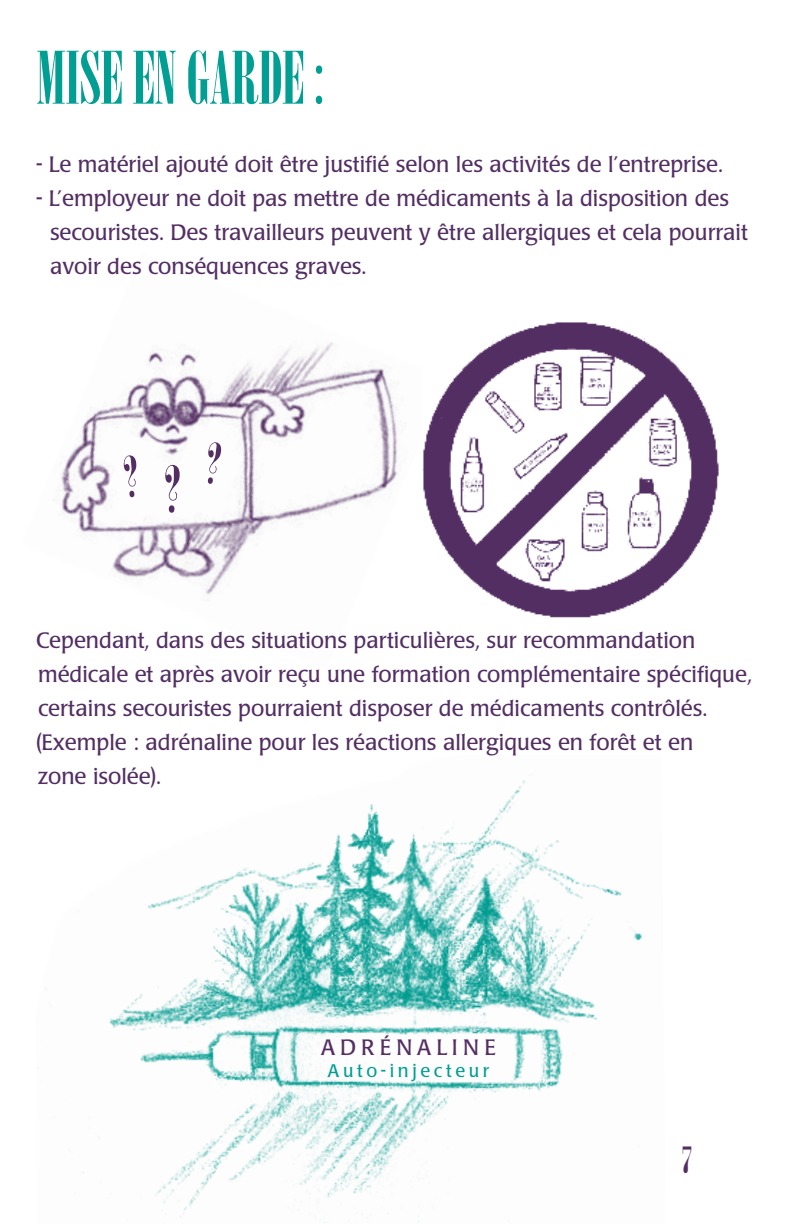
<style>
.page{position:relative;width:792px;height:1224px;background:#fff}
.page>*{position:absolute;margin:0;border:0;box-sizing:border-box;transform-origin:0 0}
.t1{font:72px "Onyx";color:#009e93}
.t2{font:64px "Onyx";color:#532e63}
.t3{font:36px "Onyx";color:#532e63}
.t4{font:22px/34px "Poppl Laudatio";color:#532e63}
.t5{font:22px "Poppl Laudatio";letter-spacing:.22em;color:#532e63}
.t6{font:18px "Poppl Laudatio";letter-spacing:.2em;color:#009e93}
</style>
<div class="page">
<img style="left:37px;top:780px;width:605px;height:443px">
<img style="left:60px;top:342px;width:338px;height:253px">
<img style="left:422px;top:322px;width:297px;height:296px">
<svg style="left:123px;top:455px;width:16px;height:43px"></svg>
<svg style="left:204px;top:442px;width:18px;height:43px"></svg>
<h1 class="t1" style="left:36px;top:37px;width:175px">MISEENGARDE</h1>
<h1 class="t1" style="left:314px;top:37px;width:11px">:</h1>
<p class="t4" style="left:36px;top:147px;width:689px">- Le matériel ajouté doit être justifié selon les activités de l’entreprise.</p>
<p class="t4" style="left:50px;top:181px;width:700px;text-indent:-14px">- L’employeur ne doit pas mettre de médicaments à la disposition des secouristes. Des travailleurs peuvent y être allergiques et cela pourrait avoir des conséquences graves.</p>
<h2 class="t2" style="left:164px;top:453px;width:18px">?</h2>
<p class="t4" style="left:36px;top:623px;width:718px">Cependant, dans des situations particulières, sur recommandation médicale et après avoir reçu une formation complémentaire spécifique, certains secouristes pourraient disposer de médicaments contrôlés. (Exemple : adrénaline pour les réactions allergiques en forêt et en<br>zone isolée).</p>
<p class="t5" style="left:321px;top:1035px;width:177px">ADRÉNALINE</p>
<p class="t6" style="left:328px;top:1061px;width:163px">Auto-injecteur</p>
<h3 class="t3" style="left:682px;top:1140px;width:12px">7</h3>
</div>
